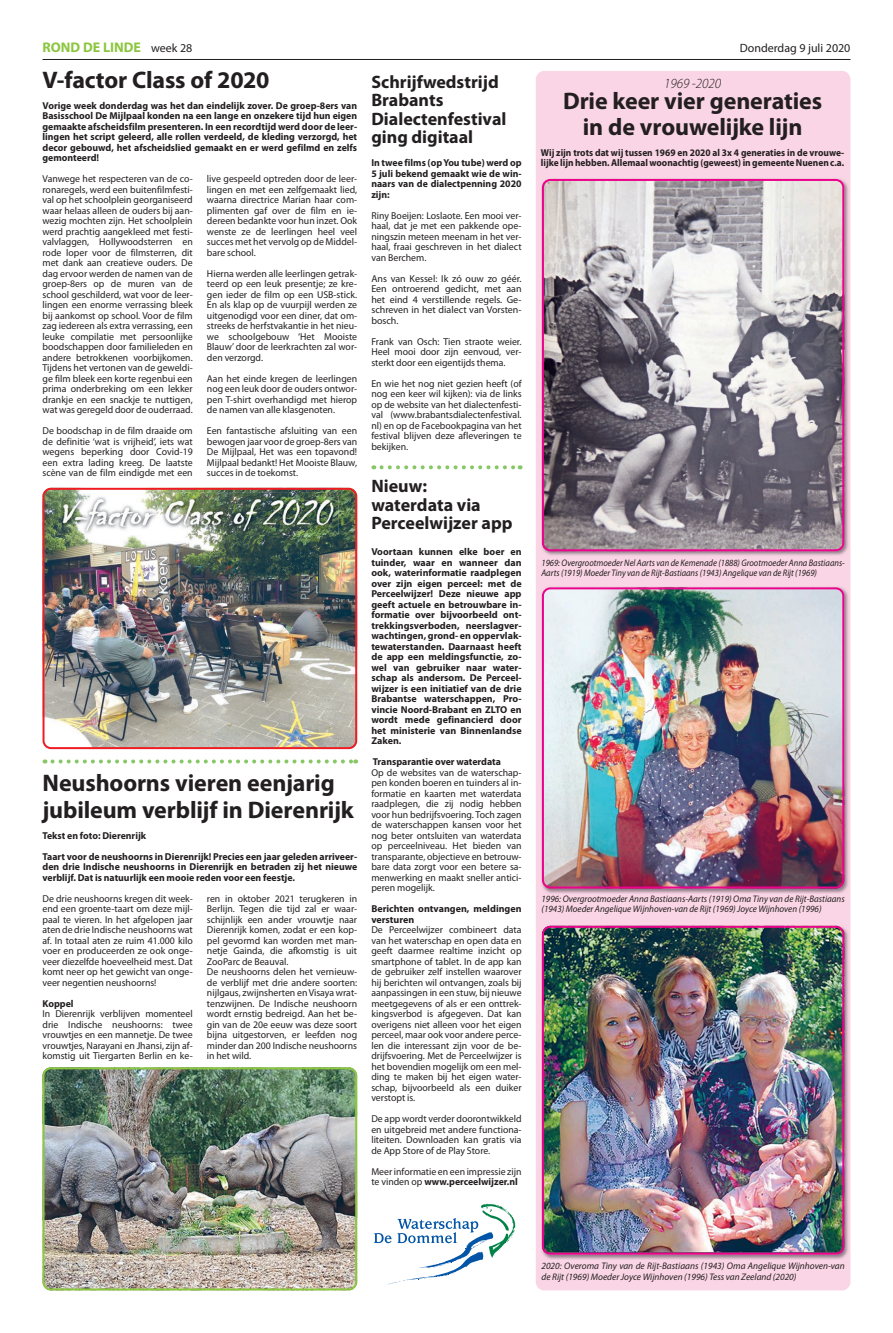
<style>
.page{position:relative;width:893px;height:1333px;background:#fff}
.page>*{position:absolute;margin:0;border:0;box-sizing:border-box;transform-origin:0 0}
.t1{font:700 24px/26.3px "Myriad Pro";letter-spacing:-.005em;color:#231f20;text-align:center}
.t2{font:700 18px/18.5px "Myriad Pro";color:#231f20}
.t3{font:700 14px "Myriad Pro";color:#8bc63e}
.t4{font:italic 300 14px "Myriad Pro";color:#231f20}
.t5{font:12px "Myriad Pro";color:#231f20}
.t6{font:10px/10.5px "Myriad Pro";color:#231f20;text-align:justify}
.t7{font:700 10px/10.5px "Myriad Pro";color:#231f20;text-align:justify}
.t8{font:700 10px/10.5px "Myriad Pro";color:#231f20;scale:.94 1}
.t9{font:italic 9.5px/10.5px "Myriad Pro";color:#231f20;scale:.9 1}
.t10{font:italic 9.5px/10.5px "Myriad Pro";color:#231f20;scale:.95 1}
.t11{font:italic 9.5px/10.5px "Myriad Pro";color:#231f20}
.s1{font-weight:400;font-size:12px;color:#231f20}
.s2{font-weight:700}
</style>
<div class="page">
<hr style="left:43px;top:59px;width:807px;height:1px;background:#231f20">
<svg style="left:381px;top:465px;width:140px;height:4px"></svg>
<svg style="left:374px;top:1203px;width:142px;height:82px"></svg>
<div style="left:536px;top:71px;width:314px;height:1219px;background:#fad5e5;border-radius:9px"></div>
<img style="left:541px;top:178px;width:307px;height:378px">
<img style="left:542px;top:179px;width:302px;height:372px">
<div style="left:542px;top:179px;width:302px;height:372px;border:2px solid #ed028c;border-radius:8px"></div>
<img style="left:541px;top:589px;width:307px;height:304px">
<img style="left:542px;top:587px;width:302px;height:301px">
<div style="left:542px;top:587px;width:302px;height:301px;border:2px solid #ed028c;border-radius:8px"></div>
<img style="left:541px;top:928px;width:307px;height:331px">
<img style="left:542px;top:926px;width:302px;height:328px">
<div style="left:542px;top:925px;width:302px;height:329px;border:2px solid #ed028c;border-radius:8px"></div>
<img style="left:43px;top:488px;width:314px;height:260px">
<div style="left:43px;top:488px;width:314px;height:261px;border:2px solid #ee1d23;border-radius:8px"></div>
<img style="left:58px;top:492px;width:280px;height:42px">
<svg style="left:52px;top:759px;width:304px;height:4px"></svg>
<img style="left:43px;top:1070px;width:314px;height:220px">
<div style="left:43px;top:1067px;width:314px;height:223px;border:2px solid #8bc63e;border-radius:8px"></div>
<h3 class="t3" style="left:43px;top:38px;width:151px">ROND DE LINDE <span class="s1">week 28</span></h3>
<p class="t5" style="left:740px;top:41px;width:112px">Donderdag 9 juli 2020</p>
<h2 class="t2" style="left:371px;top:72px;width:137px">Schrijfwedstrijd<br>Brabants<br>Dialectenfestival ging digitaal</h2>
<p class="t7" style="left:371px;top:157px;width:152px">In twee films (op You tube) werd op 5 juli bekend gemaakt wie de win&shy;naars van de dialectpenning 2020 zijn:</p>
<p class="t6" style="left:371px;top:210px;width:152px">Riny Boeijen: Loslaote. Een mooi ver&shy;haal, dat je met een pakkende ope&shy;ningszin meteen meenam in het ver&shy;haal, fraai geschreven in het dialect van Berchem.</p>
<p class="t6" style="left:371px;top:273px;width:152px">Ans van Kessel: Ik zó ouw zo géér.<br>Een ontroerend gedicht, met aan het eind 4 verstillende regels. Ge&shy;schreven in het dialect van Vorsten&shy;bosch.</p>
<p class="t6" style="left:371px;top:336px;width:152px">Frank van Osch: Tien straote weier.<br>Heel mooi door zijn eenvoud, ver&shy;sterkt door een eigentijds thema.</p>
<p class="t6" style="left:371px;top:378px;width:152px">En wie het nog niet gezien heeft (of nog een keer wil kijken): via de links op de website van het dialectenfesti&shy;val (www.brabantsdialectenfestival. nl) en op de Facebookpagina van het festival blijven deze afleveringen te bekijken.</p>
<h2 class="t2" style="left:371px;top:476px;width:143px">Nieuw: waterdata via<br>Perceelwijzer app</h2>
<p class="t7" style="left:371px;top:546px;width:152px">Voortaan kunnen elke boer en tuinder, waar en wanneer dan ook, waterinformatie raadplegen over zijn eigen perceel: met de Perceelwijzer! Deze nieuwe app geeft actuele en betrouwbare in&shy;formatie over bijvoorbeeld ont&shy;trekkingsverboden, neerslagver&shy;wachtingen, grond- en oppervlak&shy;tewaterstanden. Daarnaast heeft de app een meldingsfunctie, zo&shy;wel van gebruiker naar water&shy;schap als andersom. De Perceel&shy;wijzer is een initiatief van de drie Brabantse waterschappen, Pro&shy;vincie Noord-Brabant en ZLTO en wordt mede gefinancierd door het ministerie van Binnenlandse Zaken.</p>
<p class="t7" style="left:373px;top:756px;width:130px">Transparantie over waterdata</p>
<p class="t6" style="left:371px;top:767px;width:152px">Op de websites van de waterschap&shy;pen konden boeren en tuinders al in&shy;formatie en kaarten met waterdata raadplegen, die zij nodig hebben voor hun bedrijfsvoering. Toch zagen de waterschappen kansen voor het nog beter ontsluiten van waterdata op perceelniveau. Het bieden van transparante, objectieve en betrouw&shy;bare data zorgt voor een betere sa&shy;menwerking en maakt sneller antici&shy;peren mogelijk.</p>
<p class="t7" style="left:371px;top:903px;width:152px">Berichten ontvangen, meldingen versturen</p>
<p class="t6" style="left:371px;top:924px;width:152px">De Perceelwijzer combineert data van het waterschap en open data en geeft daarmee realtime inzicht op smartphone of tablet. In de app kan de gebruiker zelf instellen waarover hij berichten wil ontvangen, zoals bij aanpassingen in een stuw, bij nieuwe meetgegevens of als er een onttrek&shy;kingsverbod is afgegeven. Dat kan overigens niet alleen voor het eigen perceel, maar ook voor andere perce&shy;len die interessant zijn voor de be&shy;drijfsvoering. Met de Perceelwijzer is het bovendien mogelijk om een mel&shy;ding te maken bij het eigen water&shy;schap, bijvoorbeeld als een duiker verstopt is.</p>
<p class="t6" style="left:371px;top:1113px;width:152px">De app wordt verder doorontwikkeld en uitgebreid met andere functiona&shy;liteiten. Downloaden kan gratis via de App Store of de Play Store.</p>
<p class="t6" style="left:371px;top:1166px;width:152px">Meer informatie en een impressie zijn te vinden op <span class="s2">www.perceelwijzer.nl</span></p>
<h1 class="t1" style="left:43px;top:65px;width:228px">V-factor Class of 2020</h1>
<p class="t7" style="left:43px;top:100px;width:316px">Vorige week donderdag was het dan eindelijk zover. De groep-8ers van Basisschool De Mijlpaal konden na een lange en onzekere tijd hun eigen gemaakte afscheidsfilm presenteren. In een recordtijd werd door de leer&shy;lingen het script geleerd, alle rollen verdeeld, de kleding verzorgd, het decor gebouwd, het afscheidslied gemaakt en er werd gefilmd en zelfs gemonteerd!</p>
<p class="t6" style="left:207px;top:173px;width:152px">live gespeeld optreden door de leer&shy;lingen en met een zelfgemaakt lied, waarna directrice Marian haar com&shy;plimenten gaf over de film en ie&shy;dereen bedankte voor hun inzet. Ook wenste ze de leerlingen heel veel succes met het vervolg op de Middel&shy;bare school.</p>
<p class="t6" style="left:207px;top:268px;width:152px">Hierna werden alle leerlingen getrak&shy;teerd op een leuk presentje; ze kre&shy;gen ieder de film op een USB-stick.<br>En als klap op de vuurpijl werden ze uitgenodigd voor een diner, dat om&shy;streeks de herfstvakantie in het nieu&shy;we schoolgebouw ‘Het Mooiste Blauw’ door de leerkrachten zal wor&shy;den verzorgd.</p>
<p class="t6" style="left:207px;top:373px;width:152px">Aan het einde kregen de leerlingen nog een leuk door de ouders ontwor&shy;pen T-shirt overhandigd met hierop de namen van alle klasgenoten.</p>
<p class="t6" style="left:207px;top:425px;width:152px">Een fantastische afsluiting van een bewogen jaar voor de groep-8ers van De Mijlpaal, Het was een topavond!<br>Mijlpaal bedankt! Het Mooiste Blauw, succes in de toekomst.</p>
<h3 class="t4" style="left:664px;top:74px;width:59px">1969 -2020</h3>
<h1 class="t1" style="left:563px;top:86px;width:261px">Drie keer vier generaties in de vrouwelijke lijn</h1>
<p class="t8" style="left:541px;top:147px;width:324px">Wij zijn trots dat wij tussen 1969 en 2020 al 3x 4 generaties in de vrouwe&shy;lijke lijn hebben. Allemaal woonachtig (geweest) in gemeente Nuenen c.a.</p>
<p class="t6" style="left:43px;top:173px;width:152px">Vanwege het respecteren van de co&shy;ronaregels, werd een buitenfilmfesti&shy;val op het schoolplein georganiseerd waar helaas alleen de ouders bij aan&shy;wezig mochten zijn. Het schoolplein werd prachtig aangekleed met festi&shy;valvlaggen, Hollywoodsterren en rode loper voor de filmsterren, dit met dank aan creatieve ouders. De dag ervoor werden de namen van de groep-8ers op de muren van de school geschilderd, wat voor de leer&shy;lingen een enorme verrassing bleek bij aankomst op school. Voor de film zag iedereen als extra verrassing, een leuke compilatie met persoonlijke boodschappen door familieleden en andere betrokkenen voorbijkomen.<br>Tijdens het vertonen van de geweldi&shy;ge film bleek een korte regenbui een prima onderbreking om een lekker drankje en een snackje te nuttigen, wat was geregeld door de ouderraad.</p>
<p class="t6" style="left:43px;top:425px;width:152px">De boodschap in de film draaide om de definitie ‘wat is vrijheid’, iets wat wegens beperking door Covid-19 een extra lading kreeg. De laatste scène van de film eindigde met een</p>
<p class="t9" style="left:541px;top:557px;width:339px">1969: Overgrootmoeder Nel Aarts van de Kemenade (1888) Grootmoeder Anna Bastiaans-<br>Aarts (1919) Moeder Tiny van de Rijt-Bastiaans (1943) Angelique van de Rijt (1969)</p>
<h1 class="t1" style="left:43px;top:769px;width:313px;text-align:left">Neushoorns vieren eenjarig jubileum verblijf in Dierenrijk</h1>
<p class="t7" style="left:43px;top:824px;width:316px;line-height:21px">Tekst en foto: Dierenrijk<br>Taart voor de neushoorns in Dierenrijk! Precies een jaar geleden arriveer-</p>
<p class="t7" style="left:43px;top:861px;width:316px">den drie Indische neushoorns in Dierenrijk en betraden zij het nieuwe verblijf. Dat is natuurlijk een mooie reden voor een feestje.</p>
<p class="t6" style="left:43px;top:893px;width:152px">De drie neushoorns kregen dit week&shy;end een groente-taart om deze mijl&shy;paal te vieren. In het afgelopen jaar aten de drie Indische neushoorns wat af. In totaal aten ze ruim 41.000 kilo voer en produceerden ze ook onge&shy;veer diezelfde hoeveelheid mest. Dat komt neer op het gewicht van onge&shy;veer negentien neushoorns!</p>
<p class="t7" style="left:43px;top:997px;width:33px">Koppel</p>
<p class="t6" style="left:43px;top:1008px;width:152px">In Dierenrijk verblijven momenteel drie Indische neushoorns: twee vrouwtjes en een mannetje. De twee vrouwtjes, Narayani en Jhansi, zijn af&shy;komstig uit Tiergarten Berlin en ke-</p>
<p class="t6" style="left:207px;top:893px;width:152px;text-align:left">ren in oktober 2021 terugkeren in<br>Berlijn. Tegen die tijd zal er waar&shy;schijnlijk een ander vrouwtje naar<br>Dierenrijk komen, zodat er een kop&shy;pel gevormd kan worden met man&shy;netje Gainda, die afkomstig is uit<br>ZooParc de Beauval.<br>De neushoorns delen het vernieuw&shy;de verblijf met drie andere soorten: nijlgaus, zwijnsherten en Visaya wrat&shy;tenzwijnen. De Indische neushoorn wordt ernstig bedreigd. Aan het be&shy;gin van de 20e eeuw was deze soort bijna uitgestorven, er leefden nog minder dan 200 Indische neushoorns in het wild.</p>
<p class="t10" style="left:541px;top:893px;width:321px">1996: Overgrootmoeder Anna Bastiaans-Aarts (1919) Oma Tiny van de Rijt-Bastiaans (1943) Moeder Angelique Wijnhoven-van de Rijt (1969) Joyce Wijnhoven (1996)</p>
<p class="t11" style="left:541px;top:1260px;width:305px">2020: Overoma Tiny van de Rijt-Bastiaans (1943) Oma Angelique Wijnhoven-van de Rijt (1969) Moeder Joyce Wijnhoven (1996) Tess van Zeeland (2020)</p>
</div>
